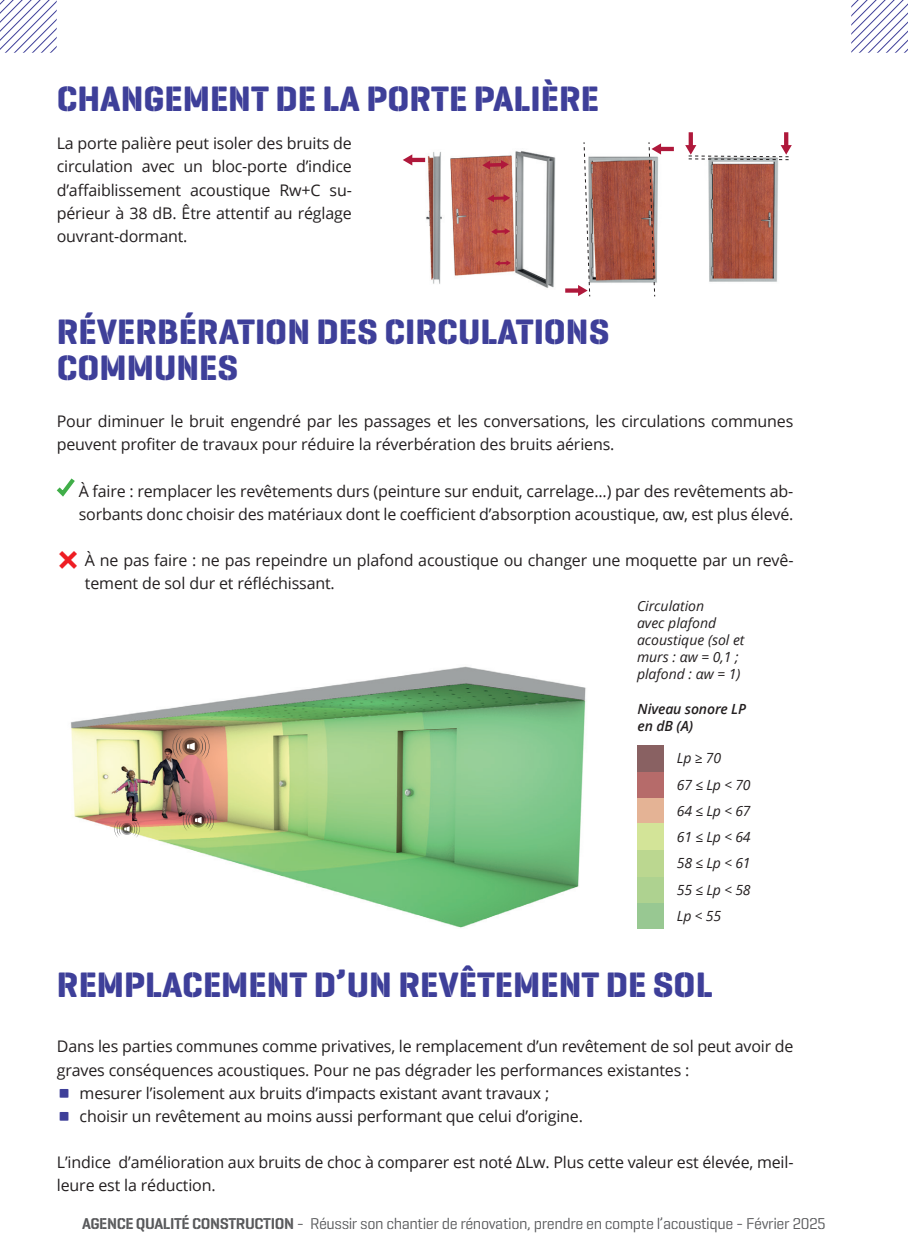
<style>
.page{position:relative;width:908px;height:1248px;background:#fff}
.page>*{position:absolute;margin:0;border:0;box-sizing:border-box;transform-origin:0 0}
.t1{font:700 40px "Open Sans";color:#ee1d23}
.t2{font:700 36px/36px "Geogrotesque Stencil A";color:#3e3f99}
.t3{font:16px/23.2px "Open Sans";letter-spacing:-.01em;color:#231f20}
.t4{font:16px "Geogrotesque Stencil A";letter-spacing:-.025em;color:#57585a}
.t5{font:italic 14px/26.2px "Open Sans";color:#231f20}
.t6{font:italic 600 14px/17px "Open Sans";letter-spacing:-.01em;color:#231f20}
.s1{font-weight:600}
</style>
<div class="page">
<svg style="left:0;top:0;width:57px;height:53px"></svg>
<svg style="left:851px;top:0;width:56px;height:53px"></svg>
<svg style="left:56px;top:478px;width:19px;height:19px"></svg>
<img style="left:71px;top:666px;width:515px;height:262px">
<svg style="left:181px;top:809px;width:34px;height:22px"></svg>
<svg style="left:113px;top:820px;width:28px;height:17px"></svg>
<svg style="left:171px;top:733px;width:40px;height:26px"></svg>
<div style="left:636px;top:797px;width:27px;height:26px;background:#e4b395"></div>
<div style="left:636px;top:771px;width:27px;height:26px;background:#b66b6a"></div>
<div style="left:636px;top:744px;width:27px;height:27px;background:#896162"></div>
<div style="left:636px;top:902px;width:27px;height:26px;background:#98c892"></div>
<div style="left:636px;top:876px;width:27px;height:26px;background:#aed290"></div>
<div style="left:636px;top:850px;width:27px;height:26px;background:#bbd790"></div>
<div style="left:636px;top:823px;width:27px;height:27px;background:#d3e498"></div>
<img style="left:411px;top:151px;width:31px;height:133px">
<img style="left:450px;top:151px;width:106px;height:137px">
<img style="left:590px;top:156px;width:58px;height:127px">
<img style="left:708px;top:160px;width:78px;height:122px">
<svg style="left:403px;top:154px;width:22px;height:11px"></svg>
<svg style="left:565px;top:142px;width:25px;height:154px"></svg>
<svg style="left:648px;top:142px;width:25px;height:154px"></svg>
<svg style="left:685px;top:132px;width:106px;height:28px"></svg>
<svg style="left:482px;top:160px;width:26px;height:9px"></svg>
<svg style="left:487px;top:194px;width:23px;height:8px"></svg>
<svg style="left:491px;top:228px;width:19px;height:7px"></svg>
<svg style="left:495px;top:260px;width:16px;height:6px"></svg>
<h2 class="t2" style="left:57px;top:80px;width:543px">CHANGEMENT DE LA PORTE PALIÈRE</h2>
<p class="t3" style="left:57px;top:131px;width:296px;text-align:justify">La porte palière peut isoler des bruits de circulation avec un bloc-porte d’indice d’affaiblissement acoustique Rw+C su&shy;périeur à 38 dB. Être attentif au réglage ouvrant-dormant.</p>
<h2 class="t2" style="left:57px;top:313px;width:554px">RÉVERBÉRATION DES CIRCULATIONS<br>COMMUNES</h2>
<p class="t3" style="left:57px;top:409px;width:737px">Pour diminuer le bruit engendré par les passages et les conversations, les circulations communes peuvent profiter de travaux pour réduire la réverbération des bruits aériens.</p>
<p class="t3" style="left:79px;top:479px;width:716px">À faire : remplacer les revêtements durs (peinture sur enduit, carrelage...) par des revêtements ab&shy;sorbants donc choisir des matériaux dont le coefficient d’absorption acoustique, αw, est plus élevé.</p>
<h1 class="t1" style="left:57px;top:531px;width:24px">×</h1>
<p class="t3" style="left:85px;top:548px;width:708px">À ne pas faire : ne pas repeindre un plafond acoustique ou changer une moquette par un revê&shy;tement de sol dur et réfléchissant.</p>
<p class="t5" style="left:636px;top:597px;width:109px;line-height:17px">Circulation<br>avec plafond acoustique (sol et murs : αw = 0,1 ; plafond : αw = 1)</p>
<p class="t6" style="left:637px;top:700px;width:110px">Niveau sonore LP en dB (A)</p>
<p class="t5" style="left:676px;top:744px;width:75px">Lp ≥ 70<br>67 ≤ Lp &lt; 70<br>64 ≤ Lp &lt; 67<br>61 ≤ Lp &lt; 64<br>58 ≤ Lp &lt; 61<br>55 ≤ Lp &lt; 58<br>Lp &lt; 55</p>
<h2 class="t2" style="left:57px;top:966px;width:657px">REMPLACEMENT D’UN REVÊTEMENT DE SOL</h2>
<p class="t3" style="left:57px;top:1034px;width:737px">Dans les parties communes comme privatives, le remplacement d’un revêtement de sol peut avoir de graves conséquences acoustiques. Pour ne pas dégrader les performances existantes :</p>
<h2 class="t2" style="left:57px;top:1074px;width:16px">Δ</h2>
<p class="t3" style="left:80px;top:1080px;width:471px">mesurer l’isolement aux bruits d’impacts existant avant travaux ;</p>
<h2 class="t2" style="left:57px;top:1097px;width:16px">Δ</h2>
<p class="t3" style="left:80px;top:1103px;width:504px">choisir un revêtement au moins aussi performant que celui d’origine.</p>
<p class="t3" style="left:57px;top:1150px;width:737px">L’indice d’amélioration aux bruits de choc à comparer est noté ΔLw. Plus cette valeur est élevée, meil&shy;leure est la réduction.</p>
<p class="t4" style="left:82px;top:1213px;width:745px"><span class="s1">AGENCE QUALITÉ CONSTRUCTION</span> - Réussir son chantier de rénovation, prendre en compte l’acoustique - Février 2025</p>
</div>
